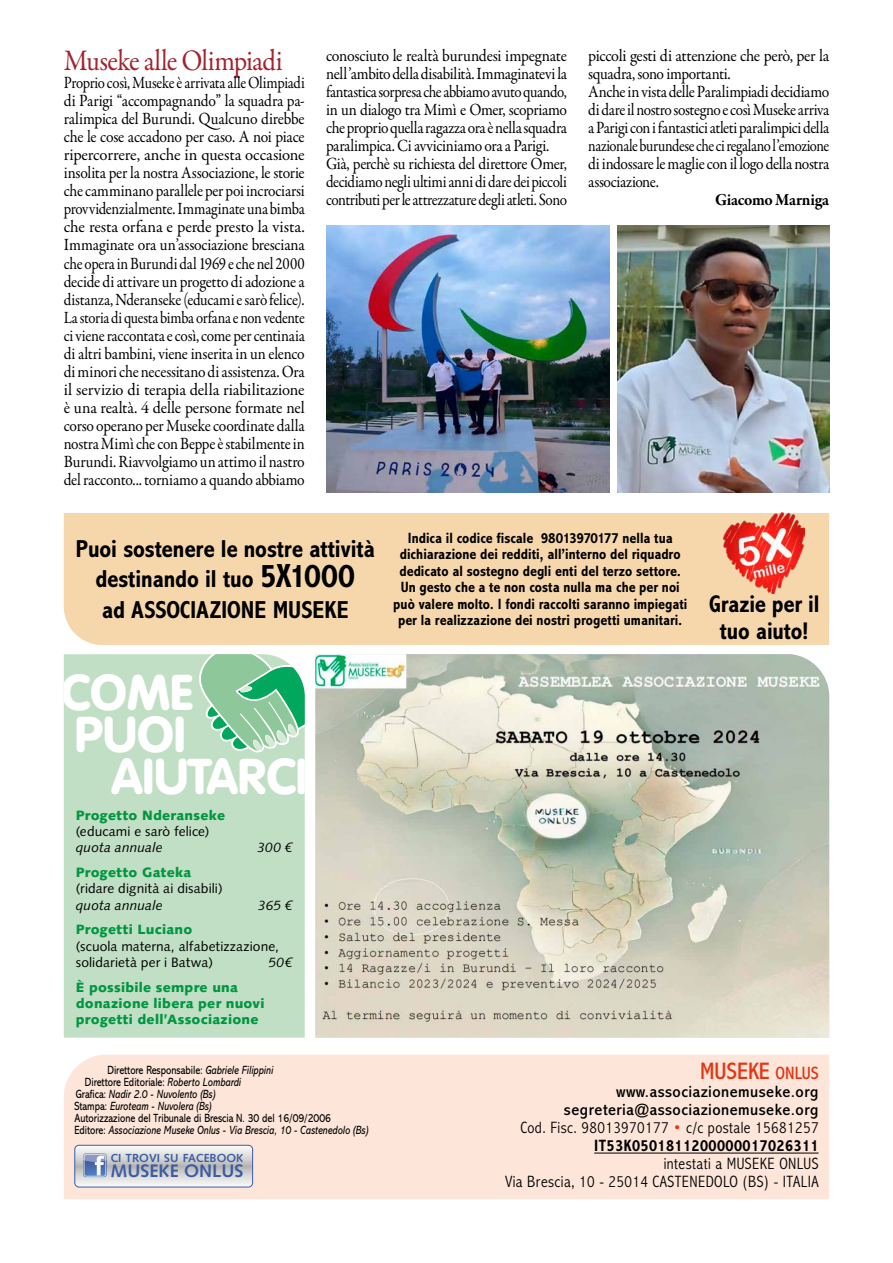
<style>
.page{position:relative;width:893px;height:1263px;background:#fff}
.page>*{position:absolute;margin:0;border:0;box-sizing:border-box;transform-origin:0 0}
.t1{font:900 49.5px "VAG Rounded Std";color:#fff}
.t2{font:30px "Garamond Premr Pro";letter-spacing:-.025em;color:#a3222d;scale:.9 1}
.t3{font:700 condensed 24.75px/30.3px "Abadi MT Std";color:#000;text-align:center}
.t4{font:700 condensed 24.3px/27px "Abadi MT Std";color:#000;text-align:center}
.t5{font:condensed 24px "Abadi MT Std";color:#e63312}
.t6{font:700 18.15px "Syntax LT Std";color:#3b5ca0}
.t7{font:17.25px/18px "Garamond Premr Pro";letter-spacing:-.025em;color:#000;text-align:justify;scale:.86 1}
.t8{font:17.25px/18px "Garamond Premr Pro";letter-spacing:-.025em;color:#000;scale:.92 1}
.t9{font:17.25px/18px "Garamond Premr Pro";letter-spacing:-.025em;color:#000;scale:.94 1}
.t10{font:700 17.25px "Garamond Premr Pro";letter-spacing:-.015em;color:#000;scale:.94 1}
.t11{font:condensed 16.5px/18px "Abadi MT Std";letter-spacing:.025em;color:#000;text-align:right;scale:1.1 1}
.t12{font:300 condensed 16.5px/18px "Abadi MT Std";letter-spacing:.025em;color:#000;text-align:right}
.t13{font:700 condensed 15px/16.5px "Abadi MT Std";letter-spacing:.005em;color:#000;text-align:center}
.t14{font:900 13.5px/16.2px "Syntax LT Std";letter-spacing:.015em;color:#009641}
.t15{font:13.5px/16.2px "Syntax LT Std";letter-spacing:.01em;color:#000}
.t16{font:italic 13.5px "Syntax LT Std";letter-spacing:.005em;color:#000}
.t17{font:12px "Abadi MT Std";color:#000;scale:.8 1}
.t18{font:italic 12px "Abadi MT Std";color:#000;scale:.8 1}
.t19{font:700 11.7px "Syntax LT Std";color:#3b5ca0}
.s1{font-size:33.75px}
.s2{font-style:italic}
.s3{font-style:normal}
.s4{font-size:18px}
.s5{font-weight:300}
.s6{font-weight:300;color:#e63312}
.s7{font-weight:700}
</style>
<div class="page">
<div style="left:64px;top:1054px;width:765px;height:145px;background:#fde6d9"></div>
<hr style="left:594px;top:1153px;width:225px;height:1px;background:#000">
<svg style="left:75px;top:1145px;width:178px;height:42px"></svg>
<div style="left:74px;top:1145px;width:179px;height:42px;border:1px solid #3b5ca0;border-radius:4px"></div>
<svg style="left:83px;top:1153px;width:24px;height:24px"></svg>
<div style="left:84px;top:1154px;width:22px;height:22px;border:1px solid #f6f6f7;border-radius:2px"></div>
<div style="left:64px;top:513px;width:765px;height:132px;background:#f6d7ac"></div>
<img style="left:315px;top:654px;width:514px;height:383px">
<img style="left:326px;top:226px;width:283px;height:267px">
<img style="left:618px;top:226px;width:211px;height:267px">
<div style="left:64px;top:654px;width:241px;height:383px;background:#c1dfc4"></div>
<svg style="left:196px;top:654px;width:109px;height:98px"></svg>
<img style="left:724px;top:513px;width:80px;height:81px">
<h2 class="t2" style="left:64px;top:43px;width:245px">Museke alle Olimpiadi</h2>
<p class="t7" style="left:64px;top:74px;width:282px">Proprio così, Museke è arrivata alle Olimpiadi di Parigi “accompagnando” la squadra pa&shy;ralimpica del Burundi. Qualcuno direbbe che le cose accadono per caso. A noi piace ripercorrere, anche in questa occasione insolita per la nostra Associazione, le storie che camminano parallele per poi incrociarsi provvidenzialmente. Immaginate una bimba che resta orfana e perde presto la vista.<br>Immaginate ora un’associazione bresciana che opera in Burundi dal 1969 e che nel 2000 decide di attivare un progetto di adozione a distanza, Nderanseke (educami e sarò felice).<br>La storia di questa bimba orfana e non vedente ci viene raccontata e così, come per centinaia di altri bambini, viene inserita in un elenco di minori che necessitano di assistenza. Ora il servizio di terapia della riabilitazione è una realtà. 4 delle persone formate nel corso operano per Museke coordinate dalla nostra Mimì che con Beppe è stabilmente in Burundi. Riavvolgiamo un attimo il nastro del racconto... torniamo a quando abbiamo</p>
<p class="t8" style="left:326px;top:47px;width:263px">conosciuto le realtà burundesi impegnate nell’ambito della disabilità. Immaginatevi la fantastica sorpresa che abbiamo avuto quando, in un dialogo tra Mimì e Omer, scopriamo che proprio quella ragazza ora è nella squadra paralimpica. Ci avviciniamo ora a Parigi.<br>Già, perchè su richiesta del direttore Omer, decidiamo negli ultimi anni di dare dei piccoli contributi per le attrezzature degli atleti. Sono</p>
<p class="t9" style="left:588px;top:47px;width:258px">piccoli gesti di attenzione che però, per la squadra, sono importanti.<br>Anche in vista delle Paralimpiadi decidiamo di dare il nostro sostegno e così Museke arriva a Parigi con i fantastici atleti paralimpici della nazionale burundese che ci regalano l’emozione di indossare le maglie con il logo della nostra associazione.</p>
<p class="t10" style="left:715px;top:189px;width:123px">Giacomo Marniga</p>
<h3 class="t3" style="left:76px;top:534px;width:301px">Puoi sostenere le nostre attività destinando il tuo <span class="s1">5X1000<br></span>ad ASSOCIAZIONE MUSEKE</h3>
<h1 class="t1" style="left:61px;top:663px;width:134px">COME</h1>
<h1 class="t1" style="left:75px;top:705px;width:112px">PUOI</h1>
<h1 class="t1" style="left:111px;top:747px;width:198px">AIUTARCI</h1>
<p class="t14" style="left:76px;top:807px;width:151px">Progetto Nderanseke</p>
<p class="t15" style="left:76px;top:823px;width:135px">(educami e sarò felice)</p>
<p class="t16" style="left:76px;top:840px;width:88px">quota annuale</p>
<p class="t16" style="left:257px;top:840px;width:37px">300 €</p>
<p class="t14" style="left:76px;top:864px;width:117px">Progetto Gateka</p>
<p class="t15" style="left:76px;top:881px;width:148px">(ridare dignità ai disabili)</p>
<p class="t16" style="left:76px;top:897px;width:88px">quota annuale</p>
<p class="t16" style="left:258px;top:897px;width:36px">365 €</p>
<p class="t14" style="left:76px;top:922px;width:118px">Progetti Luciano</p>
<p class="t15" style="left:76px;top:938px;width:205px">(scuola materna, alfabetizzazione, solidarietà per i Batwa)</p>
<p class="t16" style="left:269px;top:954px;width:26px">50€</p>
<p class="t14" style="left:76px;top:979px;width:190px">È possibile sempre una donazione libera per nuovi progetti dell’Associazione</p>
<p class="t17" style="left:107px;top:1063px;width:209px">Direttore Responsabile: <span class="s2">Gabriele Filippini</span></p>
<p class="t17" style="left:85px;top:1075px;width:197px">Direttore Editoriale: <span class="s2">Roberto Lombardi</span></p>
<p class="t18" style="left:76px;top:1088px;width:176px"><span class="s3">Grafica:</span> Nadir 2.0 - Nuvolento (Bs)</p>
<p class="t18" style="left:74px;top:1100px;width:173px"><span class="s3">Stampa:</span> Euroteam - Nuvolera (Bs)</p>
<p class="t17" style="left:74px;top:1111px;width:322px">Autorizzazione del Tribunale di Brescia N. 30 del 16/09/2006</p>
<p class="t18" style="left:74px;top:1124px;width:369px"><span class="s3">Editore:</span> Associazione Museke Onlus - Via Brescia, 10 - Castenedolo (Bs)</p>
<p class="t19" style="left:110px;top:1151px;width:135px">CI TROVI SU FACEBOOK</p>
<p class="t6" style="left:110px;top:1160px;width:135px">MUSEKE ONLUS</p>
<p class="t13" style="left:393px;top:530px;width:296px">Indica il codice fiscale 98013970177 nella tua dichiarazione dei redditi, all’interno del riquadro dedicato al sostegno degli enti del terzo settore.<br>Un gesto che a te non costa nulla ma che per noi può valere molto. I fondi raccolti saranno impiegati per la realizzazione dei nostri progetti umanitari.</p>
<h3 class="t4" style="left:709px;top:591px;width:112px">Grazie per il tuo aiuto!</h3>
<h3 class="t5" style="left:700px;top:1058px;width:120px">MUSEKE <span class="s4">ONLUS</span></h3>
<p class="t11" style="left:520px;top:1083px;width:273px">www.associazionemuseke.org segreteria@associazionemuseke.org<br><span class="s5">Cod. Fisc. 98013970177</span> <span class="s6">•</span> <span class="s5">c/c postale 15681257<br></span><span class="s7">IT53K0501811200000017026311</span></p>
<p class="t12" style="left:505px;top:1155px;width:315px">intestati a MUSEKE ONLUS<br>Via Brescia, 10 - 25014 CASTENEDOLO (BS) - ITALIA</p>
</div>
